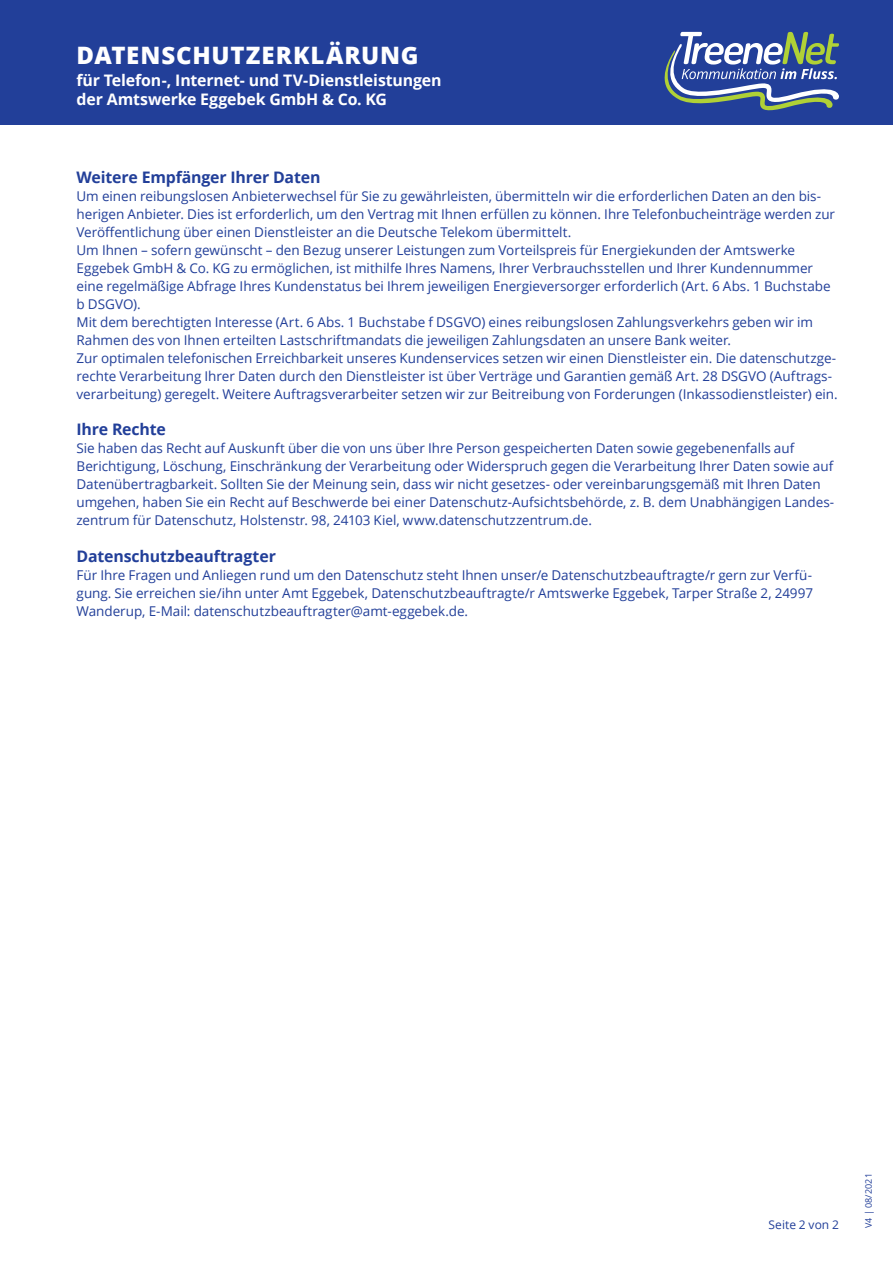
<style>
.page{position:relative;width:893px;height:1263px;background:#fff}
.page>*{position:absolute;margin:0;border:0;box-sizing:border-box;transform-origin:0 0}
.t1{font:800 24px "Open Sans";letter-spacing:.035em;color:#fff}
.t2{font:700 15.9px/19px "Open Sans";letter-spacing:-.01em;color:#fff}
.t3{font:700 15.9px "Open Sans";letter-spacing:-.01em;color:#223f99}
.t4{font:13.5px/18px "Open Sans";color:#223f99}
.t5{font:12px "Open Sans";letter-spacing:.005em;color:#223f99}
.t6{font:9px "Open Sans";letter-spacing:.005em;color:#223f99}
</style>
<div class="page">
<div style="left:0;top:0;width:893px;height:124px;background:#223f99"></div>
<svg style="left:664px;top:32px;width:175px;height:79px"></svg>
<h1 class="t1" style="left:77px;top:37px;width:344px">DATENSCHUTZERKLÄRUNG</h1>
<p class="t2" style="left:77px;top:71px;width:367px">für Telefon-, Internet- und TV-Dienstleistungen der Amtswerke Eggebek GmbH &amp; Co. KG</p>
<p class="t3" style="left:77px;top:166px;width:245px">Weitere Empfänger Ihrer Daten</p>
<p class="t4" style="left:77px;top:186px;width:763px">Um einen reibungslosen Anbieterwechsel für Sie zu gewährleisten, übermitteln wir die erforderlichen Daten an den bis&shy;herigen Anbieter. Dies ist erforderlich, um den Vertrag mit Ihnen erfüllen zu können. Ihre Telefonbucheinträge werden zur Veröffentlichung über einen Dienstleister an die Deutsche Telekom übermittelt.<br>Um Ihnen – sofern gewünscht – den Bezug unserer Leistungen zum Vorteilspreis für Energiekunden der Amtswerke Eggebek GmbH &amp; Co. KG zu ermöglichen, ist mithilfe Ihres Namens, Ihrer Verbrauchsstellen und Ihrer Kundennummer eine regelmäßige Abfrage Ihres Kundenstatus bei Ihrem jeweiligen Energieversorger erforderlich (Art. 6 Abs. 1 Buchstabe b DSGVO).<br>Mit dem berechtigten Interesse (Art. 6 Abs. 1 Buchstabe f DSGVO) eines reibungslosen Zahlungsverkehrs geben wir im Rahmen des von Ihnen erteilten Lastschriftmandats die jeweiligen Zahlungsdaten an unsere Bank weiter.<br>Zur optimalen telefonischen Erreichbarkeit unseres Kundenservices setzen wir einen Dienstleister ein. Die datenschutzge&shy;rechte Verarbeitung Ihrer Daten durch den Dienstleister ist über Verträge und Garantien gemäß Art. 28 DSGVO (Auftrags&shy;verarbeitung) geregelt. Weitere Auftragsverarbeiter setzen wir zur Beitreibung von Forderungen (Inkassodienstleister) ein.</p>
<p class="t3" style="left:77px;top:418px;width:91px">Ihre Rechte</p>
<p class="t4" style="left:77px;top:439px;width:759px">Sie haben das Recht auf Auskunft über die von uns über Ihre Person gespeicherten Daten sowie gegebenenfalls auf Berichtigung, Löschung, Einschränkung der Verarbeitung oder Widerspruch gegen die Verarbeitung Ihrer Daten sowie auf Datenübertragbarkeit. Sollten Sie der Meinung sein, dass wir nicht gesetzes- oder vereinbarungsgemäß mit Ihren Daten umgehen, haben Sie ein Recht auf Beschwerde bei einer Datenschutz-Aufsichtsbehörde, z. B. dem Unabhängigen Landes&shy;zentrum für Datenschutz, Holstenstr. 98, 24103 Kiel, www.datenschutzzentrum.de.</p>
<p class="t3" style="left:77px;top:545px;width:201px">Datenschutzbeauftragter</p>
<p class="t4" style="left:77px;top:566px;width:738px;text-align:justify">Für Ihre Fragen und Anliegen rund um den Datenschutz steht Ihnen unser/e Datenschutzbeauftragte/r gern zur Verfü&shy;gung. Sie erreichen sie/ihn unter Amt Eggebek, Datenschutzbeauftragte/r Amtswerke Eggebek, Tarper Straße 2, 24997<br>Wanderup, E-Mail: datenschutzbeauftragter@amt-eggebek.de.</p>
<p class="t5" style="left:768px;top:1216px;width:72px">Seite 2 von 2</p>
<p class="t6" style="left:862px;top:1228px;width:56px;rotate:-90deg">V4 | 08/2021</p>
</div>
